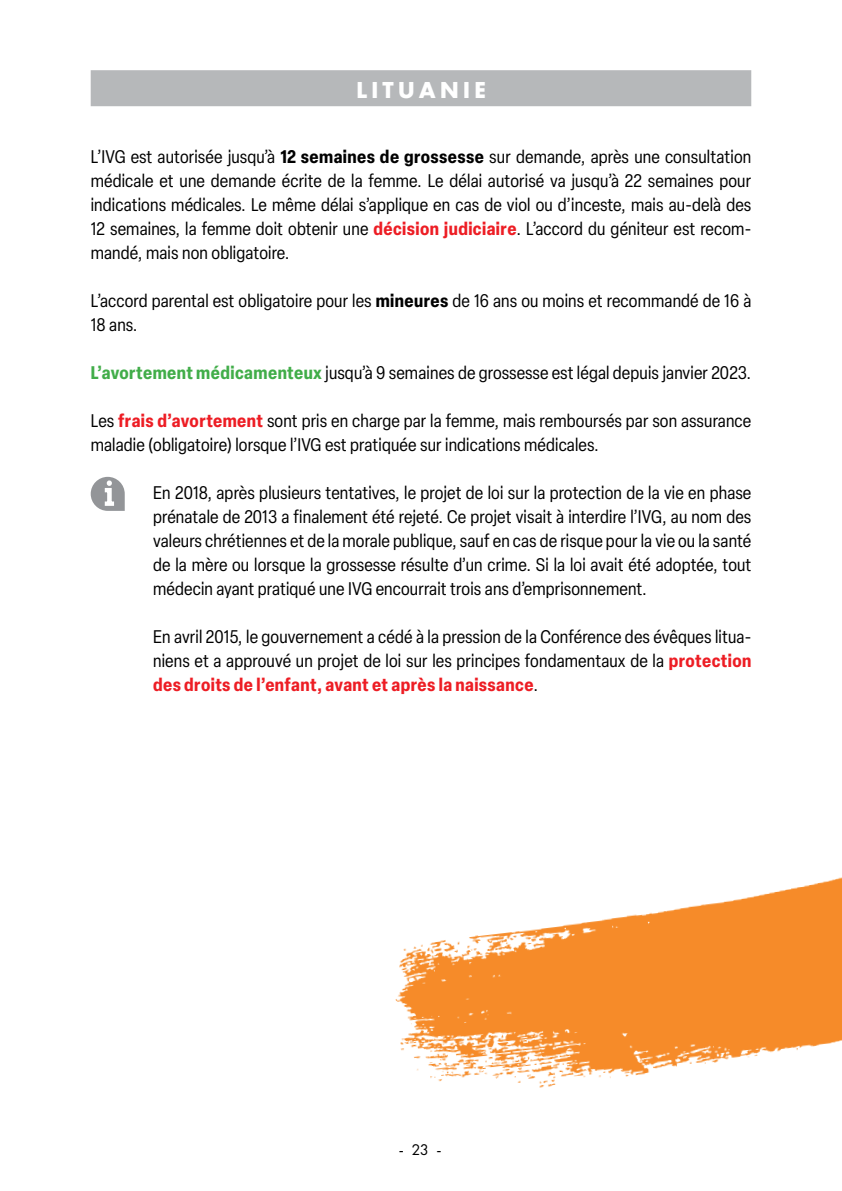
<style>
.page{position:relative;width:842px;height:1191px;background:#fff}
.page>*{position:absolute;margin:0;border:0;box-sizing:border-box;transform-origin:0 0}
.t1{font:700 24px "Futura PT";letter-spacing:.16em;color:#fff}
.t2{font:condensed 18px/24px "Elza";letter-spacing:.01em;color:#000;text-align:justify}
.t3{font:16px "Futura PT";color:#000}
.s1{font-weight:700}
.s2{font-weight:700;color:#ed1d24}
.s3{font-weight:700;color:#41ad49}
</style>
<div class="page">
<img style="left:395px;top:877px;width:447px;height:211px">
<div style="left:91px;top:70px;width:660px;height:36px;background:#b6b8ba"></div>
<svg style="left:91px;top:477px;width:34px;height:34px"></svg>
<h1 class="t1" style="left:356px;top:74px;width:131px">LITUANIE</h1>
<p class="t2" style="left:91px;top:144px;width:662px">L’IVG est autorisée jusqu’à <span class="s1">12 semaines de grossesse</span> sur demande, après une consultation médicale et une demande écrite de la femme. Le délai autorisé va jusqu’à 22 semaines pour indications médicales. Le même délai s’applique en cas de viol ou d’inceste, mais au-delà des 12 semaines, la femme doit obtenir une <span class="s2">décision judiciaire</span>. L’accord du géniteur est recom&shy;mandé, mais non obligatoire.</p>
<p class="t2" style="left:91px;top:288px;width:662px">L’accord parental est obligatoire pour les <span class="s1">mineures</span> de 16 ans ou moins et recommandé de 16 à<br>18 ans.</p>
<p class="t2" style="left:91px;top:360px;width:662px"><span class="s3">L’avortement médicamenteux</span> jusqu’à 9 semaines de grossesse est légal depuis janvier 2023.</p>
<p class="t2" style="left:91px;top:408px;width:662px">Les <span class="s2">frais d’avortement</span> sont pris en charge par la femme, mais remboursés par son assurance maladie (obligatoire) lorsque l’IVG est pratiquée sur indications médicales.</p>
<p class="t2" style="left:153px;top:480px;width:600px">En 2018, après plusieurs tentatives, le projet de loi sur la protection de la vie en phase prénatale de 2013 a finalement été rejeté. Ce projet visait à interdire l’IVG, au nom des valeurs chrétiennes et de la morale publique, sauf en cas de risque pour la vie ou la santé de la mère ou lorsque la grossesse résulte d’un crime. Si la loi avait été adoptée, tout médecin ayant pratiqué une IVG encourrait trois ans d’emprisonnement.</p>
<p class="t2" style="left:153px;top:624px;width:600px">En avril 2015, le gouvernement a cédé à la pression de la Conférence des évêques litua&shy;niens et a approuvé un projet de loi sur les principes fondamentaux de la <span class="s2">protection des droits de l’enfant, avant et après la naissance</span>.</p>
<p class="t3" style="left:399px;top:1139px;width:44px">- 23 -</p>
</div>
